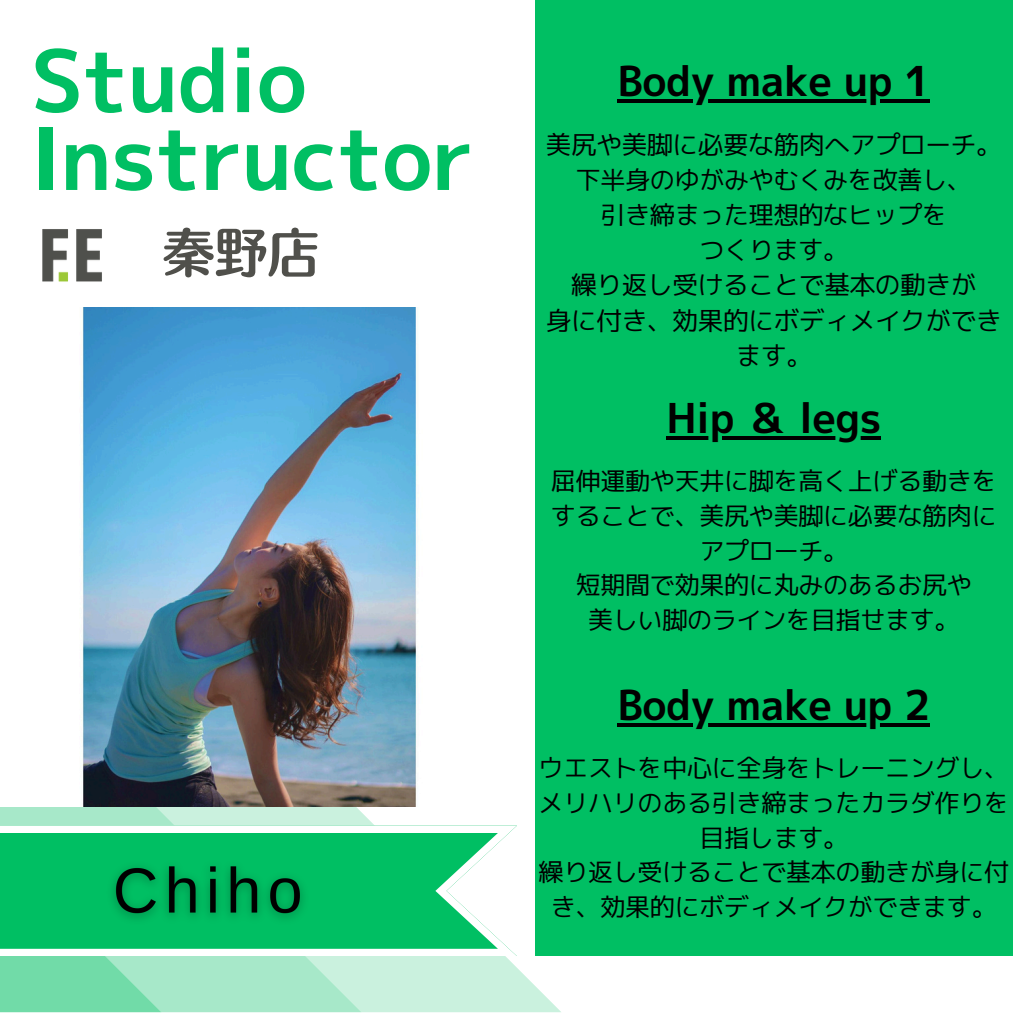
<style>
.page{position:relative;width:1013px;height:1013px;background:#fff}
.page>*{position:absolute;margin:0;border:0;box-sizing:border-box;transform-origin:0 0}
.t1{font:86.12px/77.8px "mplus 1 p bold";letter-spacing:-.01em;color:#00bf63}
.t2{font:52.5px "TEST Humming B";color:#50504b}
.t3{font:41.12px "mplus 1 p bold";letter-spacing:-.01em;color:#000}
.t4{font:25.62px/35.6px "mplus 1 p regular";letter-spacing:-.01em;color:#000;text-align:center}
.t5{font:25px/34.8px "mplus 1 p regular";letter-spacing:-.01em;color:#000;text-align:center}
</style>
<div class="page">
<svg style="left:361px;top:806px;width:200px;height:206px;fill:#caf1de"></svg>
<svg style="left:0;top:806px;width:361px;height:206px;background:#b2e8ce"></svg>
<svg style="left:0;top:810px;width:161px;height:202px;background:#85dfb4"></svg>
<div style="left:535px;top:0;width:477px;height:956px;background:#00bf63"></div>
<svg style="left:0;top:825px;width:516px;height:130px"></svg>
<img style="left:42px;top:229px;width:60px;height:53px">
<img style="left:81px;top:308px;width:336px;height:498px">
<img style="left:99px;top:851px;width:219px;height:81px">
<hr style="left:617px;top:99px;width:313px;height:4px;background:#000">
<hr style="left:666px;top:436px;width:215px;height:3px;background:#000">
<svg style="left:617px;top:723px;width:313px;height:3px"></svg>
<h4 class="t1" style="left:31px;top:41px;width:444px">Studio<br>Instructor</h4>
<p class="t2" style="left:162px;top:226px;width:159px">秦野店</p>
<p class="t3" style="left:617px;top:52px;width:314px">Body make up 1</p>
<p class="t4" style="left:546px;top:127px;width:457px">美尻や美脚に必要な筋肉へアプローチ。</p>
<p class="t5" style="left:575px;top:162px;width:398px">下半身のゆがみやむくみを改善し、</p>
<p class="t5" style="left:600px;top:197px;width:348px">引き締まった理想的なヒップを</p>
<p class="t5" style="left:699px;top:232px;width:150px">つくります。</p>
<p class="t4" style="left:571px;top:267px;width:407px">繰り返し受けることで基本の動きが</p>
<h4 class="t4" style="left:546px;top:302px;width:457px">身に付き、効果的にボディメイクができます。</h4>
<p class="t3" style="left:666px;top:389px;width:216px">Hip ＆ legs</p>
<p class="t5" style="left:551px;top:463px;width:447px">屈伸運動や天井に脚を高く上げる動きを</p>
<p class="t5" style="left:551px;top:498px;width:447px">することで、美尻や美脚に必要な筋肉に</p>
<p class="t5" style="left:699px;top:533px;width:150px">アプローチ。</p>
<p class="t5" style="left:575px;top:567px;width:398px">短期間で効果的に丸みのあるお尻や</p>
<h4 class="t5" style="left:588px;top:602px;width:373px">美しい脚のラインを目指せます。</h4>
<p class="t3" style="left:617px;top:675px;width:314px">Body make up 2</p>
<p class="t5" style="left:538px;top:750px;width:472px">ウエストを中心に全身をトレーニングし、メリハリのある引き締まったカラダ作りを目指します。</p>
<h1 class="t5" style="left:538px;top:854px;width:472px">繰り返し受けることで基本の動きが身に付き、効果的にボディメイクができます。</h1>
</div>
